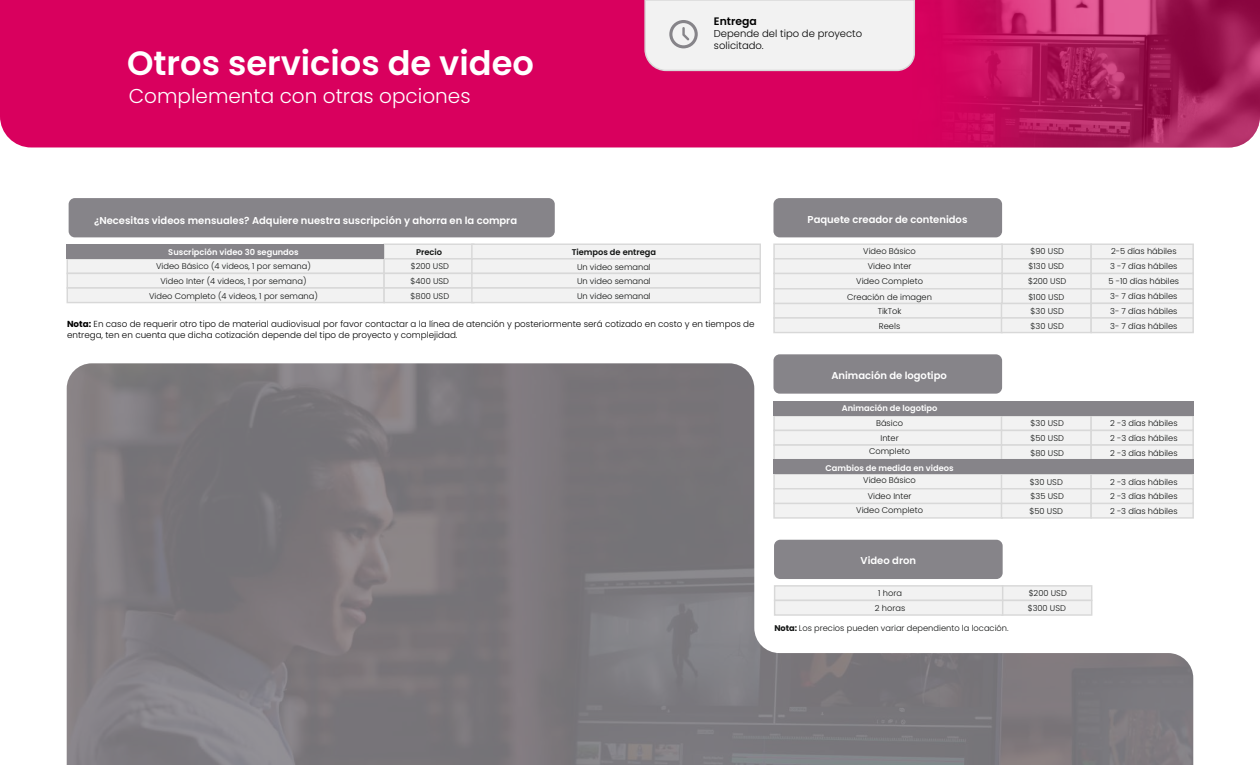
<style>
.page{position:relative;width:1260px;height:765px;background:#fff}
.page>*{position:absolute;margin:0;border:0;box-sizing:border-box;transform-origin:0 0}
.t1{font:600 33.62px "Poppins";color:#fff}
.t2{font:300 20px "Poppins";color:#fff}
.t3{font:600 10.88px "Poppins";color:#000}
.t4{font:600 10px "Poppins";color:#fff}
.t5{font:300 10px/12px "Poppins";color:#000}
.t6{font:300 8.75px/10.5px "Poppins";color:#000}
.t7{font:300 8.25px "Poppins";color:#121413}
.t8{font:600 8.25px "Poppins";color:#fff}
.t9{font:600 8.25px "Poppins";color:#121413}
.s1{font-weight:700}
</style>
<div class="page">
<div style="left:0;top:0;width:894px;height:147px;background:#d9005e"></div>
<img style="left:894px;top:0;width:366px;height:147px">
<svg style="left:644px;top:0;width:272px;height:72px"></svg>
<svg style="left:1193px;top:415px;width:1px;height:15px"></svg>
<div style="left:1090px;top:430px;width:104px;height:16px;background:#dbdbdb"></div>
<svg style="left:1193px;top:444px;width:1px;height:16px"></svg>
<svg style="left:1193px;top:473px;width:1px;height:15px"></svg>
<svg style="left:1193px;top:504px;width:1px;height:15px"></svg>
<div style="left:1090px;top:488px;width:104px;height:16px;background:#dbdbdb"></div>
<div style="left:773px;top:354px;width:229px;height:40px;background:#868489;border-radius:6px"></div>
<div style="left:1001px;top:243px;width:91px;height:17px;background:#f2f2f2;border:1px solid #d8d8d8"></div>
<div style="left:1001px;top:273px;width:91px;height:17px;background:#f2f2f2"></div>
<div style="left:773px;top:303px;width:230px;height:16px;background:#f2f2f2;border:1px solid #d8d8d8"></div>
<div style="left:1001px;top:303px;width:91px;height:16px;background:#f2f2f2;border:1px solid #d8d8d8"></div>
<div style="left:773px;top:317px;width:230px;height:16px;background:#f2f2f2;border:1px solid #d8d8d8"></div>
<div style="left:1001px;top:317px;width:91px;height:16px;background:#f2f2f2;border:1px solid #d8d8d8"></div>
<div style="left:1001px;top:288px;width:91px;height:16px;background:#f2f2f2;border:1px solid #d8d8d8"></div>
<div style="left:1001px;top:258px;width:91px;height:16px;background:#f2f2f2;border:1px solid #d8d8d8"></div>
<div style="left:1090px;top:243px;width:104px;height:17px;background:#f2f2f2;border:1px solid #d8d8d8"></div>
<div style="left:1090px;top:288px;width:104px;height:16px;background:#f2f2f2;border:1px solid #d8d8d8"></div>
<div style="left:1090px;top:273px;width:104px;height:17px;background:#f2f2f2;border:1px solid #d8d8d8"></div>
<div style="left:1090px;top:258px;width:104px;height:16px;background:#f2f2f2;border:1px solid #d8d8d8"></div>
<div style="left:1090px;top:303px;width:104px;height:16px;background:#f2f2f2;border:1px solid #d8d8d8"></div>
<div style="left:1090px;top:317px;width:104px;height:16px;background:#f2f2f2;border:1px solid #d8d8d8"></div>
<div style="left:383px;top:244px;width:92px;height:16px;background:#f2f2f2;border:1px solid #d8d8d8"></div>
<div style="left:67px;top:258px;width:318px;height:16px;background:#f2f2f2;border:1px solid #d8d8d8"></div>
<div style="left:383px;top:258px;width:92px;height:16px;background:#f2f2f2;border:1px solid #d8d8d8"></div>
<div style="left:67px;top:273px;width:318px;height:16px;background:#f2f2f2;border:1px solid #d8d8d8"></div>
<div style="left:383px;top:273px;width:92px;height:16px;background:#f2f2f2;border:1px solid #d8d8d8"></div>
<div style="left:67px;top:287px;width:318px;height:16px;background:#f2f2f2;border:1px solid #d8d8d8"></div>
<div style="left:383px;top:287px;width:92px;height:16px;background:#f2f2f2;border:1px solid #d8d8d8"></div>
<div style="left:471px;top:244px;width:290px;height:16px;background:#f2f2f2;border:1px solid #d8d8d8"></div>
<div style="left:471px;top:258px;width:290px;height:16px;background:#f2f2f2;border:1px solid #d8d8d8"></div>
<div style="left:471px;top:273px;width:290px;height:16px;background:#f2f2f2;border:1px solid #d8d8d8"></div>
<div style="left:471px;top:287px;width:290px;height:16px;background:#f2f2f2;border:1px solid #d8d8d8"></div>
<div style="left:773px;top:243px;width:230px;height:17px;background:#f2f2f2;border:1px solid #d8d8d8"></div>
<div style="left:773px;top:273px;width:230px;height:17px;background:#f2f2f2;border:1px solid #d8d8d8"></div>
<div style="left:773px;top:288px;width:230px;height:16px;background:#f2f2f2;border:1px solid #d8d8d8"></div>
<div style="left:773px;top:258px;width:230px;height:16px;background:#f2f2f2;border:1px solid #d8d8d8"></div>
<div style="left:69px;top:198px;width:486px;height:39px;background:#868489;border-radius:6px"></div>
<div style="left:67px;top:244px;width:317px;height:15px;background:#868489"></div>
<div style="left:773px;top:198px;width:229px;height:39px;background:#868489;border-radius:6px"></div>
<img style="left:67px;top:363px;width:1126px;height:402px">
<div style="left:1001px;top:585px;width:91px;height:16px;background:#f2f2f2;border:1px solid #d8d8d8"></div>
<div style="left:1001px;top:600px;width:91px;height:16px;background:#f2f2f2;border:1px solid #d8d8d8"></div>
<div style="left:774px;top:585px;width:229px;height:16px;background:#f2f2f2;border:1px solid #d8d8d8"></div>
<div style="left:774px;top:600px;width:229px;height:16px;background:#f2f2f2;border:1px solid #d8d8d8"></div>
<div style="left:774px;top:540px;width:229px;height:39px;background:#868489;border-radius:6px"></div>
<h1 class="t1" style="left:127px;top:43px;width:408px">Otros servicios de video</h1>
<h2 class="t2" style="left:129px;top:84px;width:343px">Complementa con otras opciones</h2>
<h3 class="t3" style="left:714px;top:15px;width:44px">Entrega</h3>
<p class="t5" style="left:714px;top:28px;width:150px">Depende del tipo de proyecto solicitado.</p>
<p class="t4" style="left:94px;top:215px;width:425px">¿Necesitas videos mensuales? Adquiere nuestra suscripción y ahorra en la compra</p>
<p class="t8" style="left:168px;top:247px;width:132px">Suscripción video 30 segundos</p>
<p class="t9" style="left:416px;top:247px;width:28px">Precio</p>
<p class="t9" style="left:572px;top:247px;width:86px">Tiempos de entrega</p>
<p class="t4" style="left:808px;top:214px;width:161px">Paquete creador de contenidos</p>
<p class="t7" style="left:863px;top:246px;width:54px">Video Básico</p>
<p class="t7" style="left:1030px;top:246px;width:35px">$90 USD</p>
<p class="t7" style="left:156px;top:261px;width:156px">Video Básico (4 videos, 1 por semana)</p>
<p class="t7" style="left:149px;top:291px;width:170px">Video Completo (4 videos, 1 por semana)</p>
<p class="t7" style="left:411px;top:291px;width:40px">$800 USD</p>
<p class="t7" style="left:577px;top:291px;width:75px">Un video semanal</p>
<p class="t7" style="left:411px;top:261px;width:40px">$200 USD</p>
<p class="t7" style="left:577px;top:262px;width:75px">Un video semanal</p>
<p class="t7" style="left:161px;top:276px;width:147px">Video Inter (4 videos, 1 por semana)</p>
<p class="t7" style="left:411px;top:276px;width:40px">$400 USD</p>
<p class="t7" style="left:577px;top:276px;width:75px">Un video semanal</p>
<p class="t7" style="left:1029px;top:262px;width:37px">$130 USD</p>
<p class="t7" style="left:1028px;top:292px;width:37px">$100 USD</p>
<p class="t7" style="left:868px;top:262px;width:45px">Video Inter</p>
<p class="t7" style="left:847px;top:292px;width:86px">Creación de imagen</p>
<p class="t7" style="left:856px;top:277px;width:68px">Video Completo</p>
<p class="t7" style="left:1028px;top:277px;width:40px">$200 USD</p>
<p class="t7" style="left:878px;top:306px;width:25px">TikTok</p>
<p class="t7" style="left:1031px;top:306px;width:35px">$30 USD</p>
<p class="t6" style="left:67px;top:319px;width:689px"><span class="s1">Nota:</span> En caso de requerir otro tipo de material audiovisual por favor contactar a la línea de atención y posteriormente será cotizado en costo y en tiempos de entrega, ten en cuenta que dicha cotización depende del tipo de proyecto y complejidad.</p>
<p class="t7" style="left:879px;top:321px;width:23px">Reels</p>
<p class="t7" style="left:1031px;top:321px;width:35px">$30 USD</p>
<p class="t4" style="left:831px;top:370px;width:117px">Animación de logotipo</p>
<p class="t8" style="left:842px;top:404px;width:97px">Animación de logotipo</p>
<p class="t7" style="left:876px;top:418px;width:29px">Básico</p>
<p class="t7" style="left:1031px;top:418px;width:35px">$30 USD</p>
<p class="t7" style="left:881px;top:434px;width:20px">Inter</p>
<p class="t7" style="left:1031px;top:434px;width:35px">$50 USD</p>
<p class="t7" style="left:869px;top:447px;width:43px">Completo</p>
<p class="t7" style="left:1030px;top:448px;width:35px">$80 USD</p>
<p class="t8" style="left:826px;top:463px;width:130px">Cambios de medida en videos</p>
<p class="t7" style="left:1111px;top:246px;width:67px">2-5 días hábiles</p>
<p class="t7" style="left:1110px;top:262px;width:69px">3 -7 días hábiles</p>
<p class="t7" style="left:1109px;top:277px;width:72px">5 -10 días hábiles</p>
<p class="t7" style="left:1110px;top:292px;width:69px">3- 7 días hábiles</p>
<p class="t7" style="left:1110px;top:306px;width:69px">3- 7 días hábiles</p>
<p class="t7" style="left:1110px;top:321px;width:69px">3- 7 días hábiles</p>
<p class="t7" style="left:1110px;top:418px;width:69px">2 -3 días hábiles</p>
<p class="t7" style="left:1110px;top:434px;width:69px">2 -3 días hábiles</p>
<p class="t7" style="left:1110px;top:448px;width:69px">2 -3 días hábiles</p>
<p class="t7" style="left:863px;top:476px;width:54px">Video Básico</p>
<p class="t7" style="left:1110px;top:477px;width:69px">2 -3 días hábiles</p>
<p class="t7" style="left:1110px;top:506px;width:69px">2 -3 días hábiles</p>
<p class="t7" style="left:1030px;top:478px;width:35px">$30 USD</p>
<p class="t7" style="left:1030px;top:507px;width:35px">$50 USD</p>
<p class="t7" style="left:868px;top:492px;width:45px">Video Inter</p>
<p class="t7" style="left:1031px;top:492px;width:35px">$35 USD</p>
<p class="t7" style="left:1110px;top:492px;width:69px">2 -3 días hábiles</p>
<p class="t7" style="left:856px;top:505px;width:68px">Video Completo</p>
<p class="t4" style="left:861px;top:555px;width:57px">Video dron</p>
<p class="t7" style="left:878px;top:588px;width:25px">1 hora</p>
<p class="t7" style="left:1029px;top:588px;width:40px">$200 USD</p>
<p class="t7" style="left:774px;top:624px;width:236px"><span class="s1">Nota:</span> Los precios pueden variar dependiento la locación.</p>
<p class="t7" style="left:875px;top:603px;width:32px">2 horas</p>
<p class="t7" style="left:1028px;top:603px;width:40px">$300 USD</p>
</div>
